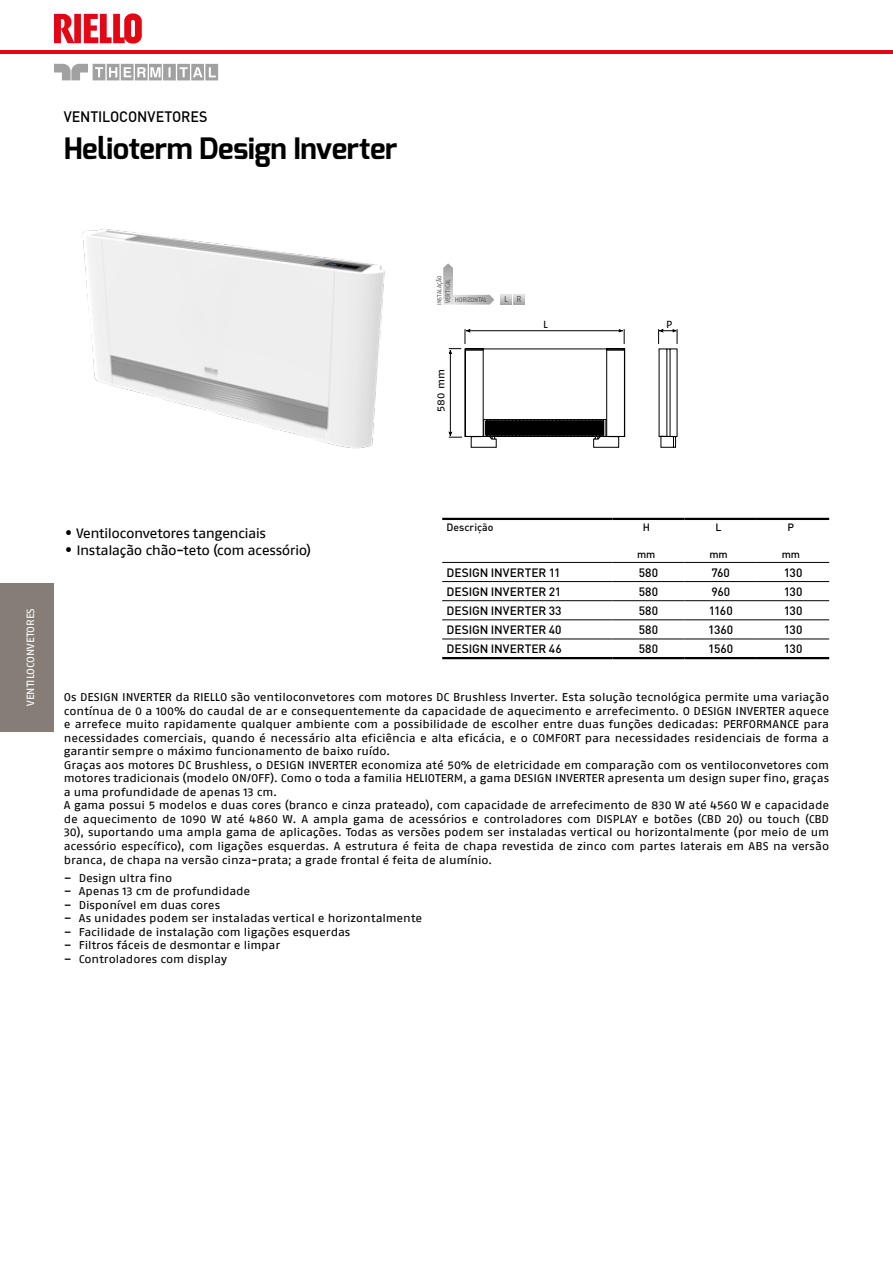
<style>
.page{position:relative;width:893px;height:1263px;background:#fff}
.page>*{position:absolute;margin:0;border:0;box-sizing:border-box;transform-origin:0 0}
.t1{font:700 29.55px "Exo";letter-spacing:-.015em;color:#000}
.t2{font:500 15px "DIN Pro";letter-spacing:-.01em;color:#000;scale:.95 1}
.t3{font:13.5px "Fago Ex Lf";letter-spacing:-.04em;color:#000}
.t4{font:500 12px "DIN Pro";color:#000}
.t5{font:11.25px/13.5px "Fago Ex Lf";letter-spacing:-.01em;color:#000}
.t6{font:500 10.5px "DIN Pro";color:#000}
.t7{font:10.5px "Fago Ex Lf";color:#fff}
.t8{font:10.35px "Fago Ex Regular Lf";color:#000}
.t9{font:8.7px "Fago Ex Lf";color:#575756;scale:.9 1}
.t10{font:6.6px "Fago Ex Lf";letter-spacing:-.025em;color:#575756;scale:.9 1}
.t11{font:5.85px "Fago Ex Lf";letter-spacing:.005em;color:#575756;scale:.9 1}
.s1{font-size:22.5px}
</style>
<div class="page">
<svg style="left:54px;top:13px;width:88px;height:31px"></svg>
<svg style="left:54px;top:64px;width:164px;height:16px"></svg>
<hr style="left:0;top:51px;width:893px;height:3px;background:#e30613">
<div style="left:0;top:583px;width:54px;height:148px;background:#867d76"></div>
<svg style="left:448px;top:328px;width:230px;height:120px"></svg>
<hr style="left:485px;top:435px;width:119px;height:1px;background:#000">
<hr style="left:485px;top:434px;width:119px;height:1px;background:#000">
<hr style="left:485px;top:433px;width:119px;height:1px;background:#000">
<hr style="left:485px;top:432px;width:119px;height:1px;background:#000">
<hr style="left:485px;top:431px;width:119px;height:1px;background:#000">
<hr style="left:485px;top:430px;width:119px;height:1px;background:#000">
<hr style="left:485px;top:429px;width:119px;height:1px;background:#000">
<hr style="left:485px;top:428px;width:119px;height:1px;background:#000">
<hr style="left:485px;top:427px;width:119px;height:1px;background:#000">
<hr style="left:485px;top:426px;width:119px;height:1px;background:#000">
<hr style="left:485px;top:425px;width:119px;height:1px;background:#000">
<hr style="left:485px;top:424px;width:119px;height:1px;background:#000">
<hr style="left:485px;top:423px;width:119px;height:1px;background:#000">
<hr style="left:485px;top:422px;width:119px;height:1px;background:#000">
<hr style="left:485px;top:421px;width:119px;height:1px;background:#000">
<hr style="left:612px;top:518px;width:73px;height:2px;background:#000">
<hr style="left:685px;top:518px;width:72px;height:2px;background:#000">
<hr style="left:757px;top:518px;width:72px;height:2px;background:#000">
<hr style="left:442px;top:518px;width:170px;height:2px;background:#000">
<hr style="left:442px;top:562px;width:170px;height:1px;background:#000">
<hr style="left:612px;top:562px;width:73px;height:1px;background:#000">
<hr style="left:685px;top:562px;width:72px;height:1px;background:#000">
<hr style="left:757px;top:562px;width:72px;height:1px;background:#000">
<hr style="left:442px;top:581px;width:170px;height:1px;background:#000">
<hr style="left:612px;top:581px;width:73px;height:1px;background:#000">
<hr style="left:685px;top:581px;width:72px;height:1px;background:#000">
<hr style="left:757px;top:581px;width:72px;height:1px;background:#000">
<hr style="left:442px;top:600px;width:170px;height:1px;background:#000">
<hr style="left:612px;top:600px;width:73px;height:1px;background:#000">
<hr style="left:685px;top:600px;width:72px;height:1px;background:#000">
<hr style="left:757px;top:600px;width:72px;height:1px;background:#000">
<hr style="left:442px;top:619px;width:170px;height:1px;background:#000">
<hr style="left:612px;top:619px;width:73px;height:1px;background:#000">
<hr style="left:685px;top:619px;width:72px;height:1px;background:#000">
<hr style="left:757px;top:619px;width:72px;height:1px;background:#000">
<hr style="left:442px;top:639px;width:170px;height:1px;background:#000">
<hr style="left:612px;top:639px;width:73px;height:1px;background:#000">
<hr style="left:685px;top:639px;width:72px;height:1px;background:#000">
<hr style="left:757px;top:639px;width:72px;height:1px;background:#000">
<hr style="left:442px;top:657px;width:170px;height:2px;background:#000">
<hr style="left:612px;top:657px;width:73px;height:2px;background:#000">
<hr style="left:685px;top:657px;width:72px;height:2px;background:#000">
<hr style="left:757px;top:657px;width:72px;height:2px;background:#000">
<svg style="left:443px;top:263px;width:51px;height:42px"></svg>
<svg style="left:501px;top:294px;width:23px;height:11px"></svg>
<img style="left:82px;top:228px;width:303px;height:221px">
<h2 class="t2" style="left:64px;top:106px;width:153px">VENTILOCONVETORES</h2>
<h1 class="t1" style="left:64px;top:130px;width:335px">Helioterm Design Inverter</h1>
<p class="t11" style="left:436px;top:305px;width:34px;rotate:-90deg">INSTALAÇÃO</p>
<p class="t10" style="left:444px;top:303px;width:28px;rotate:-90deg">VERTICAL</p>
<p class="t10" style="left:455px;top:295px;width:37px">HORIZONTAL</p>
<p class="t9" style="left:504px;top:294px;width:21px">L R</p>
<p class="t8" style="left:435px;top:412px;width:44px;rotate:-90deg">580 mm</p>
<p class="t8" style="left:543px;top:318px;width:6px">L</p>
<p class="t8" style="left:666px;top:318px;width:8px">P</p>
<p class="t7" style="left:24px;top:706px;width:99px;rotate:-90deg">VENTILOCONVETORES</p>
<p class="t3" style="left:64px;top:525px;width:204px"><span class="s1">•</span> Ventiloconvetores tangenciais</p>
<p class="t3" style="left:64px;top:542px;width:249px"><span class="s1">•</span> Instalação chão-teto (com acessório)</p>
<p class="t6" style="left:446px;top:520px;width:48px">Descrição</p>
<p class="t6" style="left:643px;top:520px;width:9px">H</p>
<p class="t6" style="left:637px;top:547px;width:20px">mm</p>
<p class="t6" style="left:716px;top:520px;width:8px">L</p>
<p class="t6" style="left:710px;top:547px;width:20px">mm</p>
<p class="t6" style="left:788px;top:520px;width:8px">P</p>
<p class="t6" style="left:782px;top:547px;width:20px">mm</p>
<p class="t4" style="left:446px;top:564px;width:116px">DESIGN INVERTER 11</p>
<p class="t4" style="left:639px;top:564px;width:21px">580</p>
<p class="t4" style="left:711px;top:564px;width:20px">760</p>
<p class="t4" style="left:784px;top:564px;width:20px">130</p>
<p class="t4" style="left:446px;top:583px;width:116px">DESIGN INVERTER 21</p>
<p class="t4" style="left:639px;top:583px;width:21px">580</p>
<p class="t4" style="left:711px;top:583px;width:20px">960</p>
<p class="t4" style="left:784px;top:583px;width:20px">130</p>
<p class="t4" style="left:446px;top:602px;width:117px">DESIGN INVERTER 33</p>
<p class="t4" style="left:639px;top:602px;width:21px">580</p>
<p class="t4" style="left:709px;top:602px;width:25px">1160</p>
<p class="t4" style="left:784px;top:602px;width:20px">130</p>
<p class="t4" style="left:446px;top:621px;width:117px">DESIGN INVERTER 40</p>
<p class="t4" style="left:639px;top:621px;width:21px">580</p>
<p class="t4" style="left:708px;top:621px;width:27px">1360</p>
<p class="t4" style="left:784px;top:621px;width:20px">130</p>
<p class="t4" style="left:446px;top:641px;width:117px">DESIGN INVERTER 46</p>
<p class="t4" style="left:639px;top:641px;width:21px">580</p>
<p class="t4" style="left:708px;top:641px;width:27px">1560</p>
<p class="t4" style="left:784px;top:641px;width:20px">130</p>
<p class="t5" style="left:64px;top:690px;width:767px">Os DESIGN INVERTER da RIELLO são ventiloconvetores com motores DC Brushless Inverter. Esta solução tecnológica permite uma variação contínua de 0 a 100% do caudal de ar e consequentemente da capacidade de aquecimento e arrefecimento. O DESIGN INVERTER aquece e arrefece muito rapidamente qualquer ambiente com a possibilidade de escolher entre duas funções dedicadas: PERFORMANCE para necessidades comerciais, quando é necessário alta eficiência e alta eficácia, e o COMFORT para necessidades residenciais de forma a garantir sempre o máximo funcionamento de baixo ruído.<br>Graças aos motores DC Brushless, o DESIGN INVERTER economiza até 50% de eletricidade em comparação com os ventiloconvetores com motores tradicionais (modelo ON/OFF). Como o toda a familia HELIOTERM, a gama DESIGN INVERTER apresenta um design super fino, graças a uma profundidade de apenas 13 cm.<br>A gama possui 5 modelos e duas cores (branco e cinza prateado), com capacidade de arrefecimento de 830 W até 4560 W e capacidade de aquecimento de 1090 W até 4860 W. A ampla gama de acessórios e controladores com DISPLAY e botões (CBD 20) ou touch (CBD 30), suportando uma ampla gama de aplicações. Todas as versões podem ser instaladas vertical ou horizontalmente (por meio de um acessório específico), com ligações esquerdas. A estrutura é feita de chapa revestida de zinco com partes laterais em ABS na versão branca, de chapa na versão cinza-prata; a grade frontal é feita de alumínio.</p>
<p class="t5" style="left:64px;top:871px;width:110px">– Design ultra fino</p>
<p class="t5" style="left:64px;top:884px;width:188px">– Apenas 13 cm de profundidade</p>
<p class="t5" style="left:64px;top:898px;width:158px">– Disponível em duas cores</p>
<p class="t5" style="left:64px;top:911px;width:360px">– As unidades podem ser instaladas vertical e horizontalmente</p>
<p class="t5" style="left:64px;top:925px;width:288px">– Facilidade de instalação com ligações esquerdas</p>
<p class="t5" style="left:64px;top:938px;width:218px">– Filtros fáceis de desmontar e limpar</p>
<p class="t5" style="left:64px;top:952px;width:165px">– Controladores com display</p>
</div>
